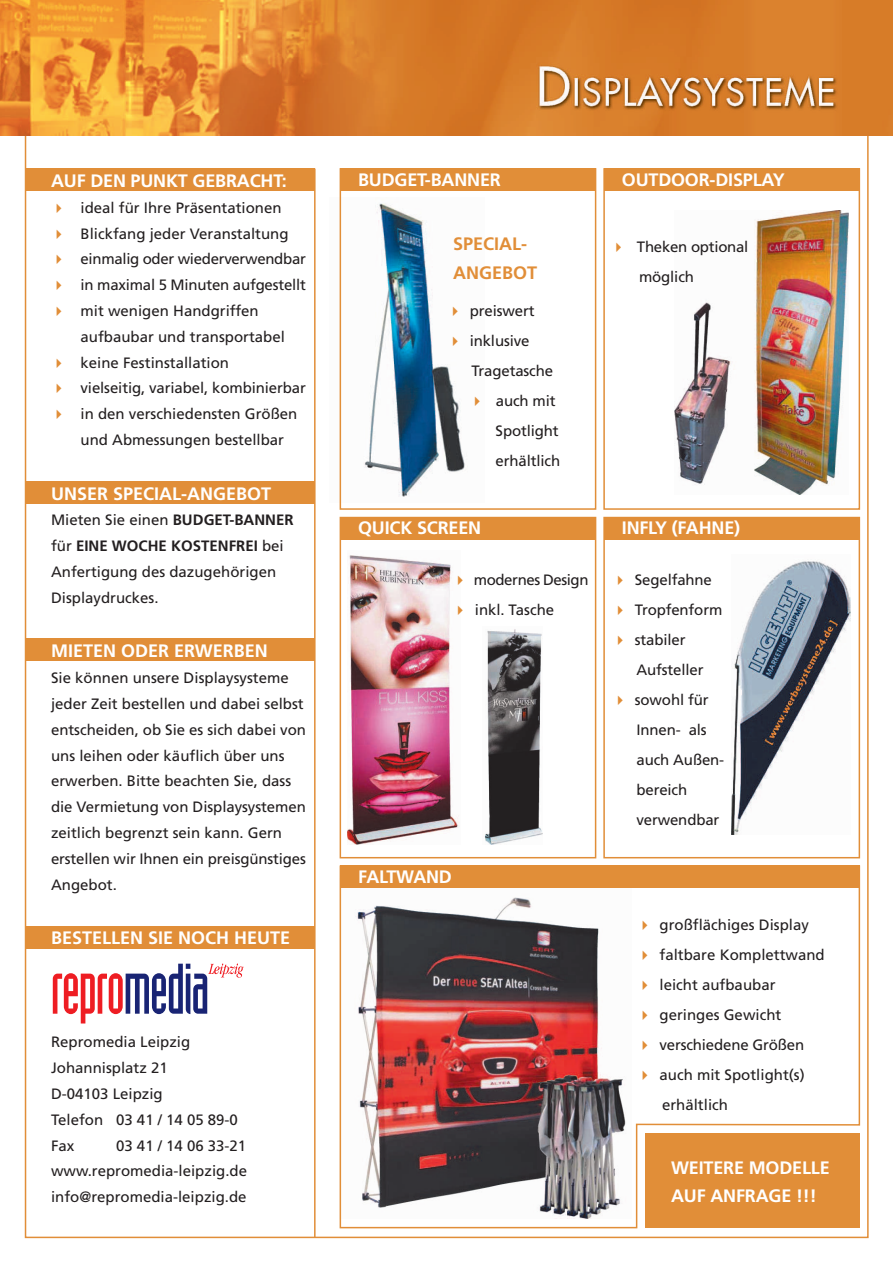
<style>
.page{position:relative;width:893px;height:1263px;background:#fff}
.page>*{position:absolute;margin:0;border:0;box-sizing:border-box;transform-origin:0 0}
.t1{font:700 18px/28.8px "Frutiger";letter-spacing:-.01em;color:#fff}
.t2{font:700 18px/28.8px "Frutiger";color:#e18e38}
.t3{font:15px/25.8px "Frutiger";color:#231f20}
.t4{font:15px/30px "Frutiger";letter-spacing:-.03em;color:#231f20}
.s1{font-weight:700}
</style>
<div class="page">
<img style="left:348px;top:555px;width:111px;height:290px">
<img style="left:364px;top:203px;width:101px;height:294px">
<hr style="left:314px;top:169px;width:1px;height:1068px;background:#e18e38">
<div style="left:26px;top:927px;width:289px;height:22px;background:#e18e38"></div>
<div style="left:26px;top:639px;width:289px;height:22px;background:#e18e38"></div>
<div style="left:26px;top:481px;width:289px;height:23px;background:#e18e38"></div>
<div style="left:26px;top:169px;width:289px;height:22px;background:#e18e38"></div>
<img style="left:0;top:0;width:892px;height:136px">
<svg style="left:53px;top:964px;width:191px;height:60px"></svg>
<img style="left:731px;top:561px;width:119px;height:273px">
<img style="left:674px;top:211px;width:174px;height:283px">
<div style="left:339px;top:168px;width:257px;height:342px;border:2px solid #e18e38"></div>
<div style="left:340px;top:168px;width:255px;height:23px;background:#e18e38"></div>
<div style="left:603px;top:168px;width:257px;height:342px;border:2px solid #e18e38"></div>
<div style="left:604px;top:168px;width:255px;height:23px;background:#e18e38"></div>
<div style="left:339px;top:517px;width:257px;height:341px;border:2px solid #e18e38"></div>
<div style="left:340px;top:517px;width:255px;height:22px;background:#e18e38"></div>
<div style="left:603px;top:517px;width:257px;height:341px;border:2px solid #e18e38"></div>
<div style="left:604px;top:517px;width:255px;height:22px;background:#e18e38"></div>
<img style="left:485px;top:629px;width:58px;height:216px">
<img style="left:339px;top:865px;width:521px;height:364px">
<div style="left:340px;top:866px;width:519px;height:22px;background:#e18e38"></div>
<div style="left:645px;top:1133px;width:215px;height:94px;background:#e18e38"></div>
<svg style="left:453px;top:307px;width:4px;height:9px"></svg>
<svg style="left:453px;top:337px;width:4px;height:9px"></svg>
<svg style="left:642px;top:921px;width:5px;height:9px"></svg>
<svg style="left:642px;top:951px;width:5px;height:9px"></svg>
<svg style="left:642px;top:981px;width:5px;height:9px"></svg>
<svg style="left:642px;top:1011px;width:5px;height:9px"></svg>
<svg style="left:642px;top:1041px;width:5px;height:9px"></svg>
<svg style="left:642px;top:1071px;width:5px;height:9px"></svg>
<p class="t1" style="left:51px;top:168px;width:237px">AUF DEN PUNKT GEBRACHT:</p>
<p class="t3" style="left:81px;top:196px;width:227px">ideal für Ihre Präsentationen<br>Blickfang jeder Veranstaltung einmalig oder wiederverwendbar in maximal 5 Minuten aufgestellt mit wenigen Handgriffen aufbaubar und transportabel keine Festinstallation<br>vielseitig, variabel, kombinierbar in den verschiedensten Größen und Abmessungen bestellbar</p>
<p class="t1" style="left:51px;top:480px;width:222px">UNSER SPECIAL-ANGEBOT</p>
<p class="t3" style="left:51px;top:509px;width:244px">Mieten Sie einen <span class="s1">BUDGET-BANNER </span>für <span class="s1">EINE WOCHE KOSTENFREI</span> bei<br>Anfertigung des dazugehörigen<br>Displaydruckes.</p>
<p class="t1" style="left:51px;top:638px;width:218px">MIETEN ODER ERWERBEN</p>
<p class="t3" style="left:51px;top:666px;width:256px">Sie können unsere Displaysysteme jeder Zeit bestellen und dabei selbst entscheiden, ob Sie es sich dabei von uns leihen oder käuflich über uns erwerben. Bitte beachten Sie, dass die Vermietung von Displaysystemen zeitlich begrenzt sein kann. Gern erstellen wir Ihnen ein preisgünstiges Angebot.</p>
<p class="t1" style="left:51px;top:925px;width:241px">BESTELLEN SIE NOCH HEUTE</p>
<p class="t3" style="left:51px;top:1031px;width:188px">Repromedia Leipzig<br>Johannisplatz 21<br>D-04103 Leipzig<br>Telefon 03 41 / 14 05 89-0<br>Fax</p>
<p class="t3" style="left:51px;top:1134px;width:197px;text-align:justify;text-indent:65px">03 41 / 14 06 33-21 www.repromedia-leipzig.de info@repromedia-leipzig.de</p>
<p class="t1" style="left:358px;top:167px;width:144px">BUDGET-BANNER</p>
<p class="t2" style="left:453px;top:230px;width:86px">SPECIAL-<br>ANGEBOT</p>
<p class="t3" style="left:470px;top:299px;width:66px">preiswert</p>
<p class="t3" style="left:469px;top:329px;width:61px">inklusive</p>
<p class="t3" style="left:471px;top:359px;width:83px">Tragetasche</p>
<p class="t3" style="left:496px;top:389px;width:61px">auch mit</p>
<p class="t3" style="left:495px;top:419px;width:64px">Spotlight</p>
<p class="t3" style="left:495px;top:449px;width:66px">erhältlich</p>
<p class="t1" style="left:358px;top:515px;width:125px">QUICK SCREEN</p>
<p class="t4" style="left:474px;top:566px;width:116px">modernes Design inkl. Tasche</p>
<p class="t1" style="left:358px;top:864px;width:95px">FALTWAND</p>
<p class="t1" style="left:622px;top:167px;width:164px">OUTDOOR-DISPLAY</p>
<p class="t3" style="left:637px;top:233px;width:113px;line-height:30px">Theken optional möglich</p>
<p class="t1" style="left:622px;top:515px;width:120px">INFLY (FAHNE)</p>
<p class="t3" style="left:635px;top:566px;width:91px;line-height:30px">Segelfahne<br>Tropfenform stabiler<br>Aufsteller sowohl für<br>Innen- als auch Außen&shy;bereich verwendbar</p>
<p class="t3" style="left:659px;top:911px;width:167px;line-height:30px">großflächiges Display faltbare Komplettwand leicht aufbaubar geringes Gewicht verschiedene Größen auch mit Spotlight(s) erhältlich</p>
<p class="t1" style="left:671px;top:1154px;width:160px">WEITERE MODELLE<br>AUF ANFRAGE !!!</p>
</div>
